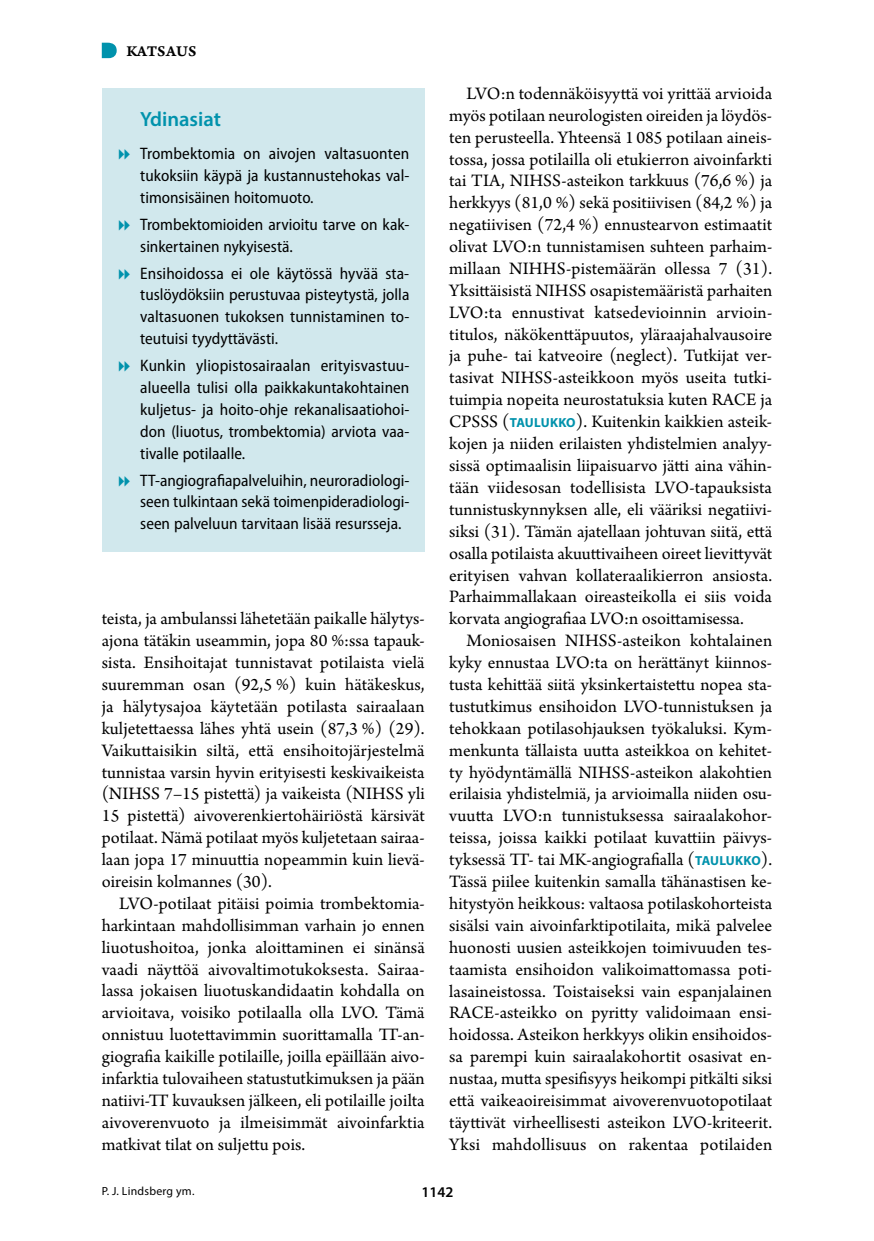
<style>
.page{position:relative;width:874px;height:1241px;background:#fff}
.page>*{position:absolute;margin:0;border:0;box-sizing:border-box;transform-origin:0 0}
.t1{font:600 20.65px "Myriad Pro";color:#0092ac}
.t2{font:18.38px/21.9px "Arno Pro";color:#000;text-align:justify}
.t3{font:semi-condensed 16.62px/21.9px "Myriad Pro";color:#000;text-align:justify}
.t4{font:15.75px "Arno Pro Smbd Caption";letter-spacing:.005em;color:#000}
.t5{font:600 14.88px "Myriad Pro";color:#000}
.t6{font:11.9px "Myriad Pro";letter-spacing:.02em;color:#000}
.s1{font-family:"Myriad Pro";font-weight:700;font-size:13.12px;color:#0092ac}
</style>
<div class="page">
<div style="left:102px;top:88px;width:322px;height:464px;background:#d1e8ed"></div>
<svg style="left:102px;top:43px;width:15px;height:15px"></svg>
<p class="t4" style="left:126px;top:41px;width:71px">KATSAUS</p>
<p class="t1" style="left:140px;top:106px;width:82px">Ydinasiat</p>
<p class="t3" style="left:140px;top:142px;width:270px">Trombektomia on aivojen valtasuonten tukoksiin käypä ja kustannustehokas val&shy;timonsisäinen hoitomuoto.</p>
<p class="t3" style="left:140px;top:213px;width:270px">Trombektomioiden arvioitu tarve on kak&shy;sinkertainen nykyisestä.</p>
<p class="t3" style="left:140px;top:262px;width:270px">Ensihoidossa ei ole käytössä hyvää sta&shy;tuslöydöksiin perustuvaa pisteytystä, jolla valtasuonen tukoksen tunnistaminen to&shy;teutuisi tyydyttävästi.</p>
<p class="t3" style="left:140px;top:354px;width:270px">Kunkin yliopistosairaalan erityisvastuu&shy;alueella tulisi olla paikkakuntakohtainen kuljetus- ja hoito-ohje rekanalisaatiohoi&shy;don (liuotus, trombektomia) arviota vaa&shy;tivalle potilaalle.</p>
<p class="t3" style="left:140px;top:468px;width:270px">TT-angiografiapalveluihin, neuroradiologi&shy;seen tulkintaan sekä toimenpideradiologi&shy;seen palveluun tarvitaan lisää resursseja.</p>
<p class="t2" style="left:102px;top:609px;width:324px">teista, ja ambulanssi lähetetään paikalle hälytys&shy;ajona tätäkin useammin, jopa 80 %:ssa tapauk&shy;sista. Ensihoitajat tunnistavat potilaista vielä suuremman osan (92,5 %) kuin hätäkeskus, ja hälytysajoa käytetään potilasta sairaalaan kuljetettaessa lähes yhtä usein (87,3 %) (29).<br>Vaikuttaisikin siltä, että ensihoitojärjestelmä tunnistaa varsin hyvin erityisesti keskivaikeista (NIHSS 7–15 pistettä) ja vaikeista (NIHSS yli 15 pistettä) aivoverenkiertohäiriöstä kärsivät potilaat. Nämä potilaat myös kuljetetaan sairaa&shy;laan jopa 17 minuuttia nopeammin kuin lievä&shy;oireisin kolmannes (30).</p>
<p class="t2" style="left:102px;top:893px;width:324px;text-indent:17px">LVO-potilaat pitäisi poimia trombektomia&shy;harkintaan mahdollisimman varhain jo ennen liuotushoitoa, jonka aloittaminen ei sinänsä vaadi näyttöä aivovaltimotukoksesta. Sairaa&shy;lassa jokaisen liuotuskandidaatin kohdalla on arvioitava, voisiko potilaalla olla LVO. Tämä onnistuu luotettavimmin suorittamalla TT-an&shy;giografia kaikille potilaille, joilla epäillään aivo&shy;infarktia tulovaiheen statustutkimuksen ja pään natiivi-TT kuvauksen jälkeen, eli potilaille joilta aivoverenvuoto ja ilmeisimmät aivoinfarktia matkivat tilat on suljettu pois.</p>
<p class="t2" style="left:449px;top:83px;width:324px;text-indent:17px">LVO:n todennäköisyyttä voi yrittää arvioida myös potilaan neurologisten oireiden ja löydös&shy;ten perusteella. Yhteensä 1 085 potilaan aineis&shy;tossa, jossa potilailla oli etukierron aivoinfarkti tai TIA, NIHSS-asteikon tarkkuus (76,6 %) ja herkkyys (81,0 %) sekä positiivisen (84,2 %) ja negatiivisen (72,4 %) ennustearvon estimaatit olivat LVO:n tunnistamisen suhteen parhaim&shy;millaan NIHHS-pistemäärän ollessa 7 (31).<br>Yksittäisistä NIHSS osapistemääristä parhaiten LVO:ta ennustivat katsedevioinnin arvioin&shy;titulos, näkökenttäpuutos, yläraajahalvausoire ja puhe- tai katveoire (neglect). Tutkijat ver&shy;tasivat NIHSS-asteikkoon myös useita tutki&shy;tuimpia nopeita neurostatuksia kuten RACE ja CPSSS (<span class="s1">TAULUKKO</span>). Kuitenkin kaikkien asteik&shy;kojen ja niiden erilaisten yhdistelmien analyy&shy;sissä optimaalisin liipaisuarvo jätti aina vähin&shy;tään viidesosan todellisista LVO-tapauksista tunnistuskynnyksen alle, eli vääriksi negatiivi&shy;siksi (31). Tämän ajatellaan johtuvan siitä, että osalla potilaista akuuttivaiheen oireet lievittyvät erityisen vahvan kollateraalikierron ansiosta.<br>Parhaimmallakaan oireasteikolla ei siis voida korvata angiografiaa LVO:n osoittamisessa.</p>
<p class="t2" style="left:449px;top:630px;width:324px;text-indent:17px">Moniosaisen NIHSS-asteikon kohtalainen kyky ennustaa LVO:ta on herättänyt kiinnos&shy;tusta kehittää siitä yksinkertaistettu nopea sta&shy;tustutkimus ensihoidon LVO-tunnistuksen ja tehokkaan potilasohjauksen työkaluksi. Kym&shy;menkunta tällaista uutta asteikkoa on kehitet&shy;ty hyödyntämällä NIHSS-asteikon alakohtien erilaisia yhdistelmiä, ja arvioimalla niiden osu&shy;vuutta LVO:n tunnistuksessa sairaalakohor&shy;teissa, joissa kaikki potilaat kuvattiin päivys&shy;tyksessä TT- tai MK-angiografialla (<span class="s1">TAULUKKO</span>).<br>Tässä piilee kuitenkin samalla tähänastisen ke&shy;hitystyön heikkous: valtaosa potilaskohorteista sisälsi vain aivoinfarktipotilaita, mikä palvelee huonosti uusien asteikkojen toimivuuden tes&shy;taamista ensihoidon valikoimattomassa poti&shy;lasaineistossa. Toistaiseksi vain espanjalainen RACE-asteikko on pyritty validoimaan ensi&shy;hoidossa. Asteikon herkkyys olikin ensihoidos&shy;sa parempi kuin sairaalakohortit osasivat en&shy;nustaa, mutta spesifisyys heikompi pitkälti siksi että vaikeaoireisimmat aivoverenvuotopotilaat täyttivät virheellisesti asteikon LVO-kriteerit.<br>Yksi mahdollisuus on rakentaa potilaiden</p>
<p class="t6" style="left:102px;top:1183px;width:94px">P. J. Lindsberg ym.</p>
<p class="t5" style="left:421px;top:1182px;width:33px">1142</p>
</div>
